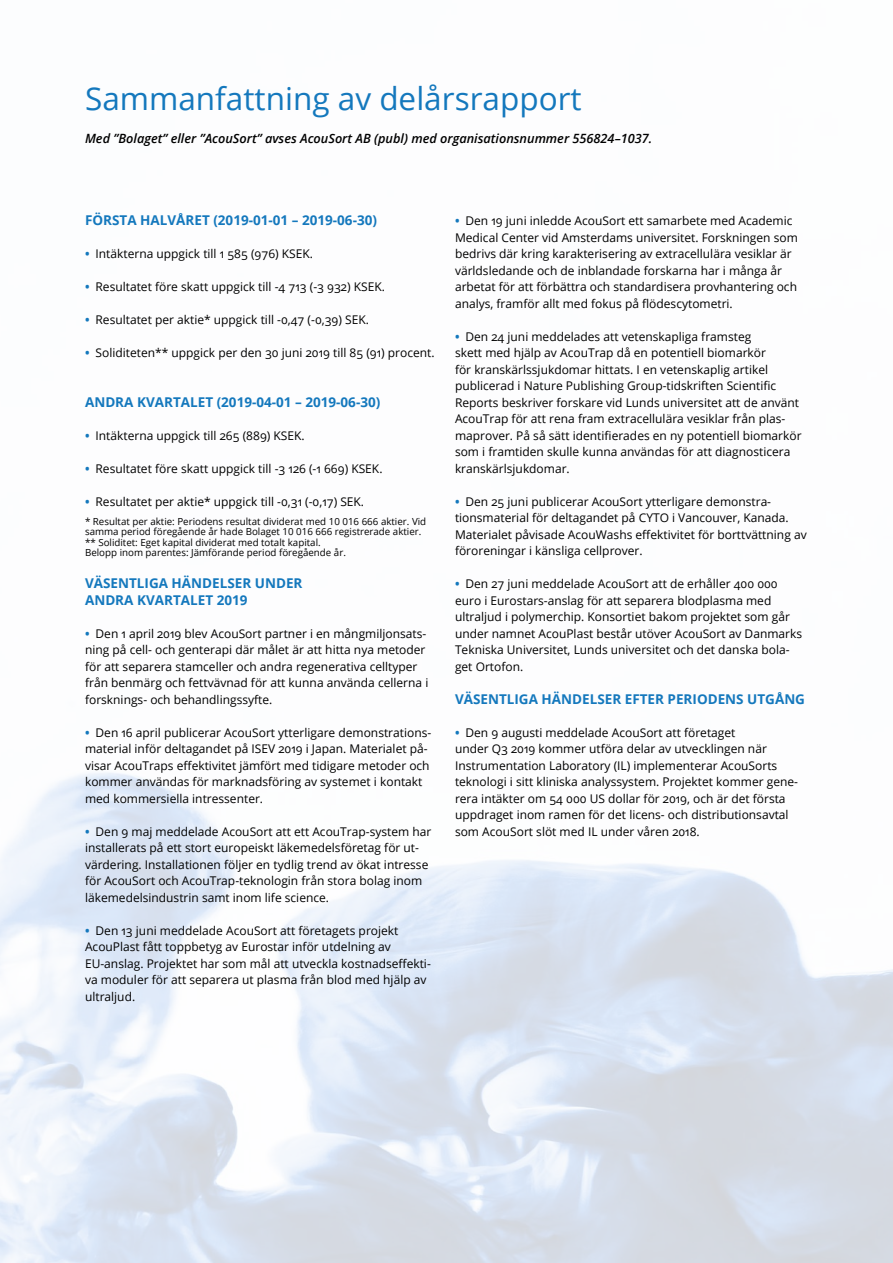
<style>
.page{position:relative;width:893px;height:1263px;background:#fff}
.page>*{position:absolute;margin:0;border:0;box-sizing:border-box;transform-origin:0 0}
.t1{font:31.5px "Open Sans";color:#1478bd}
.H2_mindre{font:700 13.5px/16.5px "Open Sans";color:#1478bd}
.t2{font:italic 600 12.75px "Open Sans";color:#000}
.t3{font:12px/16.5px "Open Sans";color:#000}
.Fotnot{font:9.75px/10.5px "Open Sans";color:#000}
.s1{font-weight:700;color:#1478bd}
</style>
<div class="page">
<h1 class="t1" style="left:85px;top:77px;width:498px">Sammanfattning av delårsrapport</h1>
<h5 class="t2" style="left:85px;top:129px;width:569px">Med ”Bolaget” eller ”AcouSort” avses AcouSort AB (publ) med organisationsnummer 556824–1037.</h5>
<p class="H2_mindre" style="left:85px;top:212px;width:293px">FÖRSTA HALVÅRET (2019-01-01 – 2019-06-30)</p>
<p class="t3" style="left:85px;top:245px;width:230px"><span class="s1">•</span> Intäkterna uppgick till 1 585 (976) KSEK.</p>
<p class="t3" style="left:85px;top:278px;width:301px"><span class="s1">•</span> Resultatet före skatt uppgick till -4 713 (-3 932) KSEK.</p>
<p class="t3" style="left:85px;top:311px;width:285px"><span class="s1">•</span> Resultatet per aktie* uppgick till -0,47 (-0,39) SEK.</p>
<p class="t3" style="left:85px;top:344px;width:351px"><span class="s1">•</span> Soliditeten** uppgick per den 30 juni 2019 till 85 (91) procent.</p>
<p class="H2_mindre" style="left:85px;top:393px;width:297px">ANDRA KVARTALET (2019-04-01 – 2019-06-30)</p>
<p class="t3" style="left:85px;top:427px;width:221px"><span class="s1">•</span> Intäkterna uppgick till 265 (889) KSEK.</p>
<p class="t3" style="left:85px;top:460px;width:299px"><span class="s1">•</span> Resultatet före skatt uppgick till -3 126 (-1 669) KSEK.</p>
<p class="t3" style="left:85px;top:493px;width:281px"><span class="s1">•</span> Resultatet per aktie* uppgick till -0,31 (-0,17) SEK.</p>
<p class="Fotnot" style="left:85px;top:516px;width:343px">* Resultat per aktie: Periodens resultat dividerat med 10 016 666 aktier. Vid samma period föregående år hade Bolaget 10 016 666 registrerade aktier.</p>
<p class="Fotnot" style="left:85px;top:537px;width:237px">** Soliditet: Eget kapital dividerat med totalt kapital.</p>
<p class="Fotnot" style="left:85px;top:547px;width:262px">Belopp inom parentes: Jämförande period föregående år.</p>
<p class="H2_mindre" style="left:85px;top:575px;width:219px">VÄSENTLIGA HÄNDELSER UNDER<br>ANDRA KVARTALET 2019</p>
<p class="t3" style="left:85px;top:625px;width:345px"><span class="s1">•</span> Den 1 april 2019 blev AcouSort partner i en mångmiljonsats&shy;ning på cell- och genterapi där målet är att hitta nya metoder för att separera stamceller och andra regenerativa celltyper från benmärg och fettvävnad för att kunna använda cellerna i forsknings- och behandlingssyfte.</p>
<p class="t3" style="left:85px;top:724px;width:348px"><span class="s1">•</span> Den 16 april publicerar AcouSort ytterligare demonstrations&shy;material inför deltagandet på ISEV 2019 i Japan. Materialet på&shy;visar AcouTraps effektivitet jämfört med tidigare metoder och kommer användas för marknadsföring av systemet i kontakt med kommersiella intressenter.</p>
<p class="t3" style="left:85px;top:823px;width:348px"><span class="s1">•</span> Den 9 maj meddelade AcouSort att ett AcouTrap-system har installerats på ett stort europeiskt läkemedelsföretag för ut&shy;värdering. Installationen följer en tydlig trend av ökat intresse för AcouSort och AcouTrap-teknologin från stora bolag inom läkemedelsindustrin samt inom life science.</p>
<p class="t3" style="left:85px;top:922px;width:347px"><span class="s1">•</span> Den 13 juni meddelade AcouSort att företagets projekt AcouPlast fått toppbetyg av Eurostar inför utdelning av EU-anslag. Projektet har som mål att utveckla kostnadseffekti&shy;va moduler för att separera ut plasma från blod med hjälp av ultraljud.</p>
<p class="t3" style="left:455px;top:212px;width:344px"><span class="s1">•</span> Den 19 juni inledde AcouSort ett samarbete med Academic Medical Center vid Amsterdams universitet. Forskningen som bedrivs där kring karakterisering av extracellulära vesiklar är världsledande och de inblandade forskarna har i många år arbetat för att förbättra och standardisera provhantering och analys, framför allt med fokus på flödescytometri.</p>
<p class="t3" style="left:455px;top:328px;width:348px"><span class="s1">•</span> Den 24 juni meddelades att vetenskapliga framsteg<br>skett med hjälp av AcouTrap då en potentiell biomarkör<br>för kranskärlssjukdomar hittats. I en vetenskaplig artikel publicerad i Nature Publishing Group-tidskriften Scientific Reports beskriver forskare vid Lunds universitet att de använt AcouTrap för att rena fram extracellulära vesiklar från plas&shy;maprover. På så sätt identifierades en ny potentiell biomarkör som i framtiden skulle kunna användas för att diagnosticera kranskärlsjukdomar.</p>
<p class="t3" style="left:455px;top:493px;width:353px"><span class="s1">•</span> Den 25 juni publicerar AcouSort ytterligare demonstra&shy;tionsmaterial för deltagandet på CYTO i Vancouver, Kanada.<br>Materialet påvisade AcouWashs effektivitet för borttvättning av föroreningar i känsliga cellprover.</p>
<p class="t3" style="left:455px;top:575px;width:349px"><span class="s1">•</span> Den 27 juni meddelade AcouSort att de erhåller 400 000 euro i Eurostars-anslag för att separera blodplasma med ultraljud i polymerchip. Konsortiet bakom projektet som går under namnet AcouPlast består utöver AcouSort av Danmarks Tekniska Universitet, Lunds universitet och det danska bola&shy;get Ortofon.</p>
<p class="H2_mindre" style="left:455px;top:690px;width:352px">VÄSENTLIGA HÄNDELSER EFTER PERIODENS UTGÅNG</p>
<p class="t3" style="left:455px;top:724px;width:345px"><span class="s1">•</span> Den 9 augusti meddelade AcouSort att företaget<br>under Q3 2019 kommer utföra delar av utvecklingen när Instrumentation Laboratory (IL) implementerar AcouSorts teknologi i sitt kliniska analyssystem. Projektet kommer gene&shy;rera intäkter om 54 000 US dollar för 2019, och är det första uppdraget inom ramen för det licens- och distributionsavtal som AcouSort slöt med IL under våren 2018.</p>
</div>
